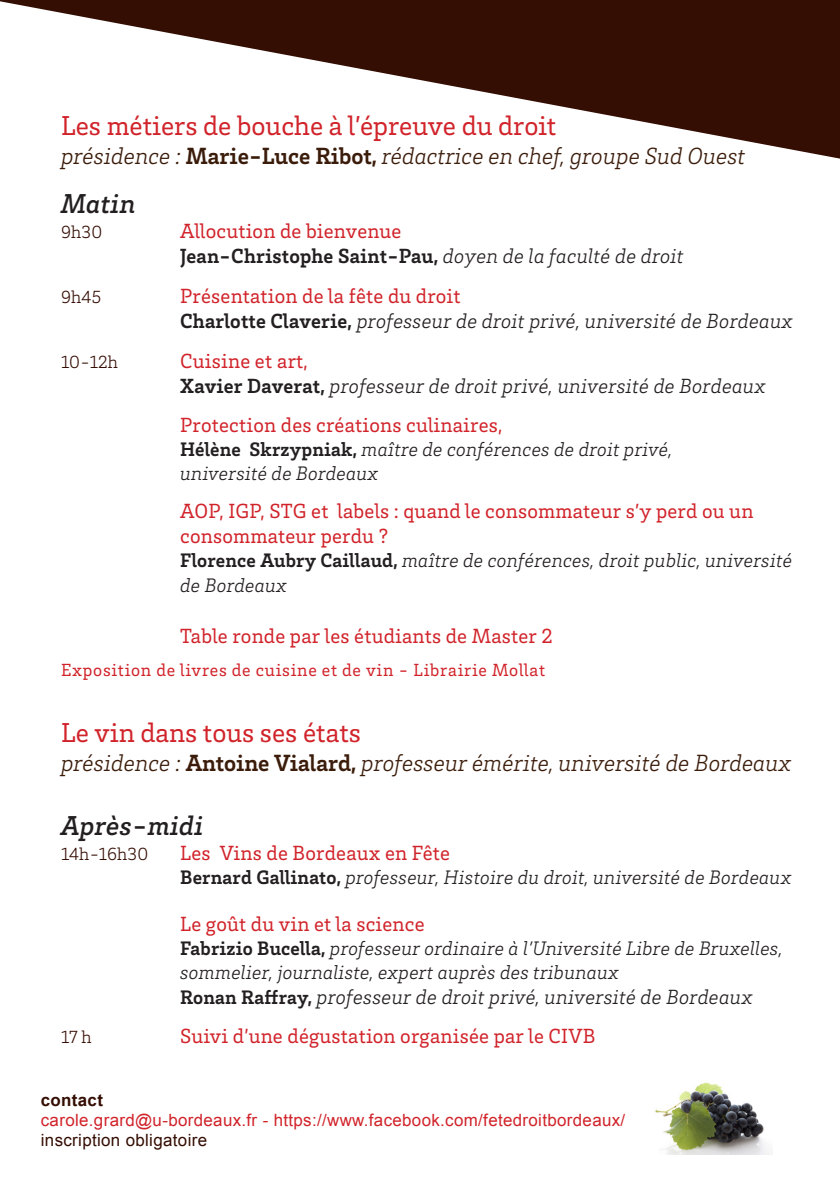
<style>
.page{position:relative;width:840px;height:1191px;background:#fff}
.page>*{position:absolute;margin:0;border:0;box-sizing:border-box;transform-origin:0 0}
.t1{font:28px "Brix Slab";color:#d1232a}
._12_Titre_Conférenci{font:italic 500 28px "Brix Slab";letter-spacing:.01em;color:#231f20}
.t2{font:italic 300 24px "Brix Slab";color:#3b1c0a}
._10_Titre_Conf{font:21px "Brix Slab";letter-spacing:.01em;color:#d1232a}
._10_Titre_Conf-2{font:italic 300 21px "Brix Slab";letter-spacing:.01em;color:#231f20}
._10_Titre_Conf-3{font:700 21px "Brix Slab";letter-spacing:.01em;color:#231f20}
._10_Titre_Conf-4{font:italic 300 20px "Brix Slab";letter-spacing:.01em;color:#231f20}
._10_Titre_Conf-5{font:18px "Brix Slab";letter-spacing:.04em;color:#d1232a}
._10_Titre_Conf-6{font:300 18px "Brix Slab";letter-spacing:.01em;color:#340d03}
.t3{font:16.8px "Arial";letter-spacing:.02em;color:#d1232a}
.t4{font:16.8px "Arial";letter-spacing:.02em;color:#340d03}
.t5{font:700 16.8px "Arial";letter-spacing:.02em;color:#340d03}
.s1{font-weight:700;font-style:normal}
.s2{font-weight:300;font-style:italic}
.s3{font-weight:700;font-style:normal;font-size:20px}
</style>
<div class="page">
<svg style="left:0;top:0;width:839px;height:159px"></svg>
<img style="left:655px;top:1082px;width:114px;height:72px">
<p class="t1" style="left:61px;top:108px;width:496px">Les métiers de bouche à l’épreuve du droit</p>
<p class="t2" style="left:61px;top:140px;width:685px">présidence : <span class="s1">Marie-Luce Ribot,</span> rédactrice en chef, groupe Sud Ouest</p>
<p class="_12_Titre_Conférenci" style="left:61px;top:184px;width:76px">Matin</p>
<p class="_10_Titre_Conf-6" style="left:61px;top:220px;width:43px">9h30</p>
<p class="_10_Titre_Conf" style="left:180px;top:217px;width:223px">Allocution de bienvenue</p>
<p class="_10_Titre_Conf-3" style="left:180px;top:242px;width:504px">Jean-Christophe Saint-Pau, <span class="s2">doyen de la faculté de droit</span></p>
<p class="_10_Titre_Conf-6" style="left:61px;top:285px;width:42px">9h45</p>
<p class="_10_Titre_Conf" style="left:180px;top:282px;width:281px">Présentation de la fête du droit</p>
<p class="_10_Titre_Conf-2" style="left:180px;top:307px;width:614px"><span class="s1">Charlotte Claverie,</span> professeur de droit privé, université de Bordeaux</p>
<p class="_10_Titre_Conf-6" style="left:61px;top:350px;width:58px">10-12h</p>
<p class="_10_Titre_Conf" style="left:180px;top:347px;width:129px">Cuisine et art,</p>
<p class="_10_Titre_Conf-2" style="left:180px;top:372px;width:587px"><span class="s1">Xavier Daverat,</span> professeur de droit privé, université de Bordeaux</p>
<p class="_10_Titre_Conf" style="left:180px;top:412px;width:323px">Protection des créations culinaires,</p>
<p class="_10_Titre_Conf-4" style="left:180px;top:436px;width:493px"><span class="s1">Hélène Skrzypniak,</span> maître de conférences de droit privé,</p>
<p class="_10_Titre_Conf-4" style="left:180px;top:460px;width:200px">université de Bordeaux</p>
<p class="_10_Titre_Conf" style="left:180px;top:497px;width:574px">AOP, IGP, STG et labels : quand le consommateur s’y perd ou un</p>
<p class="_10_Titre_Conf" style="left:180px;top:522px;width:209px">consommateur perdu ?</p>
<p class="_10_Titre_Conf-4" style="left:180px;top:547px;width:613px"><span class="s1">Florence Aubry Caillaud,</span> maître de conférences, droit public, université</p>
<p class="_10_Titre_Conf-4" style="left:180px;top:572px;width:108px">de Bordeaux</p>
<p class="_10_Titre_Conf" style="left:180px;top:622px;width:374px">Table ronde par les étudiants de Master 2</p>
<p class="_10_Titre_Conf-5" style="left:61px;top:658px;width:485px">Exposition de livres de cuisine et de vin - Librairie Mollat</p>
<p class="t1" style="left:61px;top:714px;width:301px">Le vin dans tous ses états</p>
<p class="t2" style="left:61px;top:747px;width:731px">présidence : <span class="s1">Antoine Vialard,</span> professeur émérite, université de Bordeaux</p>
<p class="_12_Titre_Conférenci" style="left:61px;top:806px;width:144px">Après-midi</p>
<p class="_10_Titre_Conf-6" style="left:61px;top:842px;width:89px">14h-16h30</p>
<p class="_10_Titre_Conf" style="left:180px;top:839px;width:271px">Les Vins de Bordeaux en Fête</p>
<p class="_10_Titre_Conf-4" style="left:180px;top:863px;width:612px"><span class="s1">Bernard Gallinato,</span> professeur, Histoire du droit, université de Bordeaux</p>
<p class="_10_Titre_Conf" style="left:180px;top:910px;width:246px">Le goût du vin et la science</p>
<p class="_10_Titre_Conf-4" style="left:180px;top:934px;width:603px"><span class="s1">Fabrizio Bucella,</span> professeur ordinaire à l’Université Libre de Bruxelles,</p>
<p class="_10_Titre_Conf-4" style="left:180px;top:958px;width:440px">sommelier, journaliste, expert auprès des tribunaux</p>
<p class="_10_Titre_Conf-2" style="left:180px;top:982px;width:574px"><span class="s3">Ronan Raffray,</span> professeur de droit privé, université de Bordeaux</p>
<p class="_10_Titre_Conf-6" style="left:61px;top:1026px;width:32px">17 h</p>
<p class="_10_Titre_Conf" style="left:180px;top:1022px;width:416px">Suivi d’une dégustation organisée par le CIVB</p>
<p class="t5" style="left:41px;top:1088px;width:64px">contact</p>
<p class="t3" style="left:41px;top:1109px;width:585px">carole.grard@u-bordeaux.fr - https://www.facebook.com/fetedroitbordeaux/</p>
<p class="t4" style="left:41px;top:1129px;width:168px">inscription obligatoire</p>
</div>
